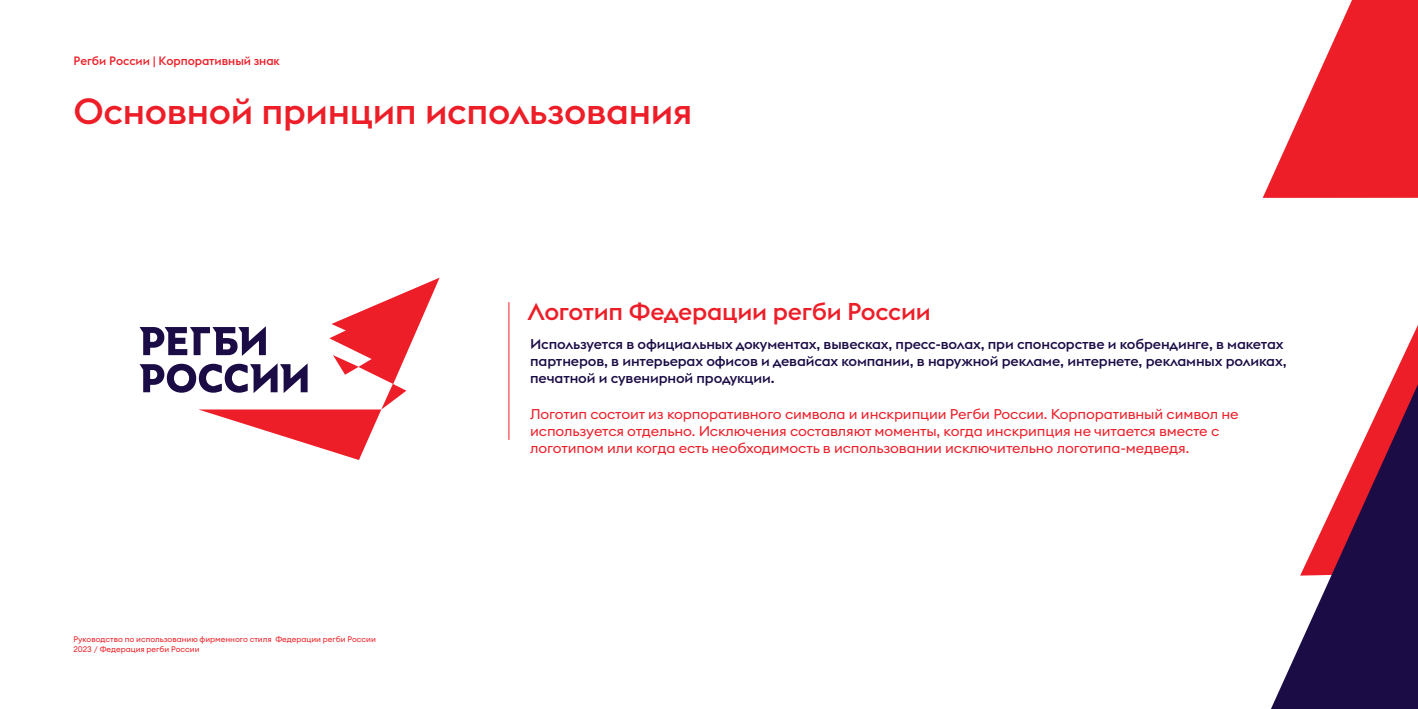
<style>
.page{position:relative;width:1418px;height:709px;background:#fff}
.page>*{position:absolute;margin:0;border:0;box-sizing:border-box;transform-origin:0 0}
.t1{font:500 36px "Euclid Flex";letter-spacing:-.01em;color:#ed1e28;scale:1.04 1}
.t2{font:500 24px "Euclid Flex";letter-spacing:-.01em;color:#ed1e28;scale:1.04 1}
.t3{font:14px/16.8px "Euclid Square";letter-spacing:-.01em;color:#ed1e28;scale:1.04 1}
.t4{font:500 14px/16.8px "Euclid Flex";letter-spacing:-.01em;color:#1c0c46;scale:1.04 1}
.t5{font:500 12px "Euclid Flex";letter-spacing:-.005em;color:#ed1e28}
.t6{font:8px/9.6px "Euclid Circular A";letter-spacing:-.005em;color:#ee1d23}
</style>
<div class="page">
<svg style="left:1262px;top:0;width:155px;height:340px"></svg>
<svg style="left:1271px;top:340px;width:146px;height:369px"></svg>
<svg style="left:139px;top:278px;width:300px;height:182px"></svg>
<hr style="left:508px;top:302px;width:1px;height:138px;background:#ed1e28">
<p class="t5" style="left:73px;top:53px;width:208px">Регби России | Корпоративный знак</p>
<h1 class="t1" style="left:73px;top:90px;width:596px">Основной принцип использования</h1>
<h2 class="t2" style="left:528px;top:297px;width:389px">Логотип Федерации регби России</h2>
<p class="t6" style="left:73px;top:634px;width:304px">Руководство по использованию фирменного стиля Федерации регби России<br>2023 / Федерация регби России</p>
<p class="t4" style="left:530px;top:336px;width:728px">Используется в официальных документах, вывесках, пресс-волах, при спонсорстве и кобрендинге, в макетах партнеров, в интерьерах офисов и девайсах компании, в наружной рекламе, интернете, рекламных роликах, печатной и сувенирной продукции.</p>
<p class="t3" style="left:530px;top:406px;width:682px">Логотип состоит из корпоративного символа и инскрипции Регби России. Корпоративный символ не используется отдельно. Исключения составляют моменты, когда инскрипция не читается вместе с логотипом или когда есть необходимость в использовании исключительно логотипа-медведя.</p>
</div>
